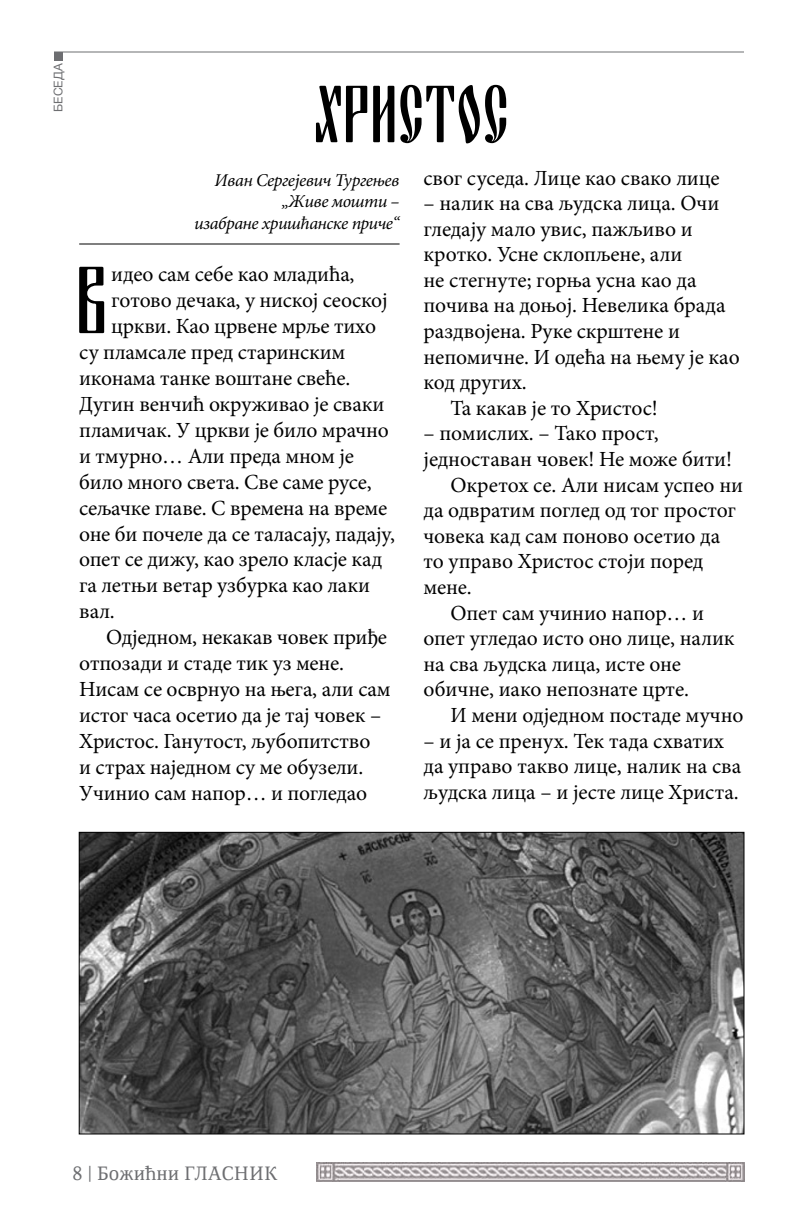
<style>
.page{position:relative;width:792px;height:1224px;background:#fff}
.page>*{position:absolute;margin:0;border:0;box-sizing:border-box;transform-origin:0 0}
.t1{font:98.8px "Blagovest 1";color:#000}
.t2{font:84px "Blagovest 1";color:#000}
.t3{font:21.6px/25.6px "Minion Pro";letter-spacing:-.01em;color:#000}
.t4{font:20px "Resavska BGTT";color:#6d6e71}
.t5{font:italic 18px/21.6px "Minion Pro";letter-spacing:-.025em;color:#000;text-align:right}
.t6{font:12px "Helvetica Neue";color:#6d6e71}
</style>
<div class="page">
<img style="left:316px;top:1162px;width:429px;height:20px">
<hr style="left:54px;top:52px;width:690px;height:1px;background:#6d6e71">
<div style="left:54px;top:52px;width:9px;height:9px;background:#6d6e71"></div>
<img style="left:81px;top:834px;width:661px;height:298px">
<hr style="left:79px;top:244px;width:321px;height:1px;background:#000">
<p class="t6" style="left:50px;top:112px;width:50px;rotate:-90deg">БЕСЕДА</p>
<h2 class="t2" style="left:314px;top:70px;width:196px">ХРИСТОС</h2>
<p class="t5" style="left:194px;top:169px;width:207px">Иван Сергејевич Тургењев „Живе мошти –<br>изабране хришћанске приче“</p>
<p class="t3" style="left:424px;top:165px;width:298px">свог суседа. Лице као свако лице</p>
<p class="t3" style="left:424px;top:191px;width:297px">– налик на сва људска лица. Очи</p>
<p class="t3" style="left:424px;top:216px;width:271px">гледају мало увис, пажљиво и</p>
<p class="t3" style="left:424px;top:242px;width:260px">кротко. Усне склопљене, али</p>
<p class="t3" style="left:424px;top:267px;width:274px">не стегнуте; горња усна као да</p>
<p class="t3" style="left:424px;top:293px;width:303px">почива на доњој. Невелика брада</p>
<p class="t3" style="left:424px;top:318px;width:258px">раздвојена. Руке скрштене и</p>
<p class="t3" style="left:424px;top:344px;width:318px">непомичне. И одећа на њему је као</p>
<p class="t3" style="left:424px;top:370px;width:105px">код других.</p>
<p class="t3" style="left:451px;top:395px;width:209px">Та какав је то Христос!</p>
<p class="t3" style="left:424px;top:421px;width:237px">– помислих. – Тако прост,</p>
<p class="t3" style="left:424px;top:446px;width:310px">једноставан човек! Не може бити!</p>
<p class="t3" style="left:451px;top:472px;width:294px">Окретох се. Али нисам успео ни</p>
<p class="t3" style="left:424px;top:498px;width:314px">да одвратим поглед од тог простог</p>
<p class="t3" style="left:424px;top:523px;width:298px">човека кад сам поново осетио да</p>
<p class="t3" style="left:424px;top:549px;width:281px">то управо Христос стоји поред</p>
<p class="t3" style="left:424px;top:574px;width:50px">мене.</p>
<p class="t3" style="left:451px;top:600px;width:255px">Опет сам учинио напор… и</p>
<p class="t3" style="left:424px;top:626px;width:313px">опет угледао исто оно лице, налик</p>
<p class="t3" style="left:424px;top:651px;width:259px">на сва људска лица, исте оне</p>
<p class="t3" style="left:424px;top:677px;width:267px">обичне, иако непознате црте.</p>
<p class="t3" style="left:451px;top:702px;width:294px">И мени одједном постаде мучно</p>
<p class="t3" style="left:424px;top:728px;width:319px">– и ја се пренух. Тек тада схватих да управо такво лице, налик на сва људска лица – и јесте лице Христа.</p>
<h1 class="t1" style="left:75px;top:248px;width:34px">В</h1>
<p class="t3" style="left:111px;top:262px;width:245px">идео сам себе као младића,</p>
<p class="t3" style="left:111px;top:288px;width:278px">готово дечака, у ниској сеоској</p>
<p class="t3" style="left:111px;top:314px;width:266px">цркви. Као црвене мрље тихо</p>
<p class="t3" style="left:79px;top:339px;width:268px">су пламсале пред старинским</p>
<p class="t3" style="left:79px;top:365px;width:273px">иконама танке воштане свеће.</p>
<p class="t3" style="left:79px;top:391px;width:307px">Дугин венчић окруживао је сваки</p>
<p class="t3" style="left:79px;top:417px;width:311px">пламичак. У цркви је било мрачно</p>
<p class="t3" style="left:79px;top:443px;width:276px">и тмурно… Али преда мном је</p>
<p class="t3" style="left:79px;top:469px;width:294px">било много света. Све саме русе,</p>
<p class="t3" style="left:79px;top:495px;width:310px">сељачке главе. С времена на време</p>
<p class="t3" style="left:79px;top:521px;width:317px">оне би почеле да се таласају, падају,</p>
<p class="t3" style="left:79px;top:547px;width:305px">опет се дижу, као зрело класје кад</p>
<p class="t3" style="left:79px;top:573px;width:292px">га летњи ветар узбурка као лаки</p>
<p class="t3" style="left:79px;top:599px;width:37px">вал.</p>
<p class="t3" style="left:106px;top:625px;width:282px">Одједном, некакав човек приђе</p>
<p class="t3" style="left:79px;top:651px;width:266px">отпозади и стаде тик уз мене.</p>
<p class="t3" style="left:79px;top:676px;width:313px">Нисам се осврнуо на њега, али сам</p>
<p class="t3" style="left:79px;top:702px;width:304px">истог часа осетио да је тај човек –</p>
<p class="t3" style="left:79px;top:728px;width:293px">Христос. Ганутост, љубопитство</p>
<p class="t3" style="left:79px;top:754px;width:286px">и страх наједном су ме обузели.</p>
<p class="t3" style="left:79px;top:780px;width:290px">Учинио сам напор… и погледао</p>
<p class="t4" style="left:72px;top:1162px;width:207px">8 | Божићни ГЛАСНИК</p>
</div>
